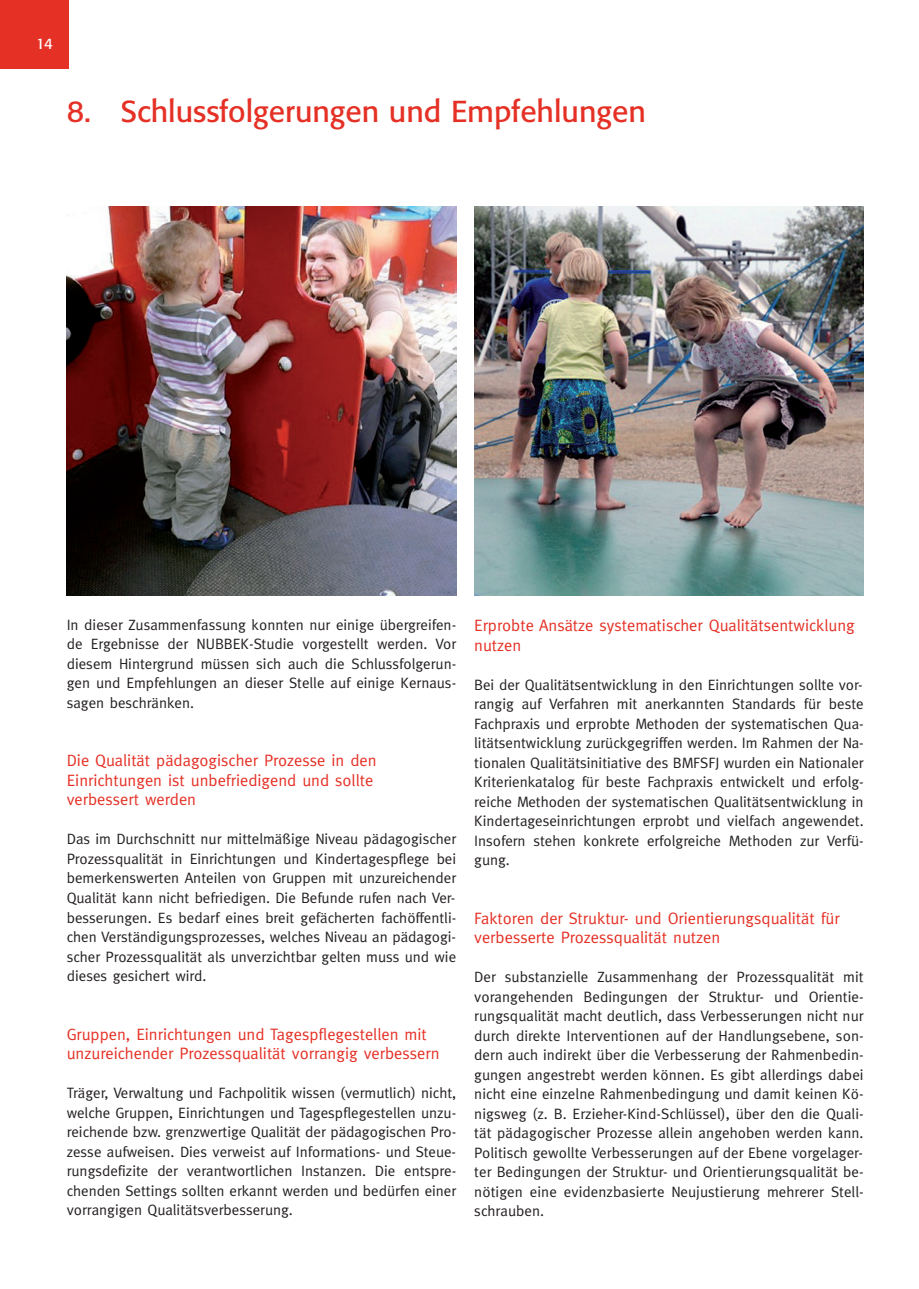
<style>
.page{position:relative;width:919px;height:1289px;background:#fff}
.page>*{position:absolute;margin:0;border:0;box-sizing:border-box;transform-origin:0 0}
.t1{font:30px "Formata";color:#e53025}
.t2{font:16.5px/19.5px "Meta";color:#e53025}
.t3{font:15px/19.5px "Meta";color:#231f20;text-align:justify}
.t4{font:15px "Formata";color:#fff}
</style>
<div class="page">
<div style="left:0;top:0;width:68px;height:68px;background:#e53025"></div>
<img style="left:67px;top:207px;width:389px;height:388px">
<img style="left:474px;top:207px;width:389px;height:388px">
<p class="t4" style="left:36px;top:37px;width:18px">14</p>
<h1 class="t1" style="left:67px;top:98px;width:580px">8. Schlussfolgerungen und Empfehlungen</h1>
<p class="t3" style="left:67px;top:616px;width:391px">In dieser Zusammenfassung konnten nur einige übergreifen&shy;de Ergebnisse der NUBBEK-Studie vorgestellt werden. Vor diesem Hintergrund müssen sich auch die Schlussfolgerun&shy;gen und Empfehlungen an dieser Stelle auf einige Kernaus&shy;sagen beschränken.</p>
<p class="t2" style="left:67px;top:752px;width:311px">Die Qualität pädagogischer Prozesse in den<br>Einrichtungen ist unbefriedigend und sollte verbessert werden</p>
<p class="t3" style="left:67px;top:830px;width:391px">Das im Durchschnitt nur mittelmäßige Niveau pädagogischer Prozessqualität in Einrichtungen und Kindertagespflege bei bemerkenswerten Anteilen von Gruppen mit unzureichender Qualität kann nicht befriedigen. Die Befunde rufen nach Ver&shy;besserungen. Es bedarf eines breit gefächerten fachöffentli&shy;chen Verständigungsprozesses, welches Niveau an pädagogi&shy;scher Prozessqualität als unverzichtbar gelten muss und wie dieses gesichert wird.</p>
<p class="t2" style="left:67px;top:1025px;width:374px">Gruppen, Einrichtungen und Tagespflegestellen mit unzureichender Prozessqualität vorrangig verbessern</p>
<p class="t3" style="left:67px;top:1084px;width:391px">Träger, Verwaltung und Fachpolitik wissen (vermutlich) nicht, welche Gruppen, Einrichtungen und Tagespflegestellen unzu&shy;reichende bzw. grenzwertige Qualität der pädagogischen Pro&shy;zesse aufweisen. Dies verweist auf Informations- und Steue&shy;rungsdefizite der verantwortlichen Instanzen. Die entspre&shy;chenden Settings sollten erkannt werden und bedürfen einer vorrangigen Qualitätsverbesserung.</p>
<p class="t2" style="left:474px;top:616px;width:382px">Erprobte Ansätze systematischer Qualitätsentwicklung nutzen</p>
<p class="t3" style="left:474px;top:675px;width:391px">Bei der Qualitätsentwicklung in den Einrichtungen sollte vor&shy;rangig auf Verfahren mit anerkannten Standards für beste Fachpraxis und erprobte Methoden der systematischen Qua&shy;litätsentwicklung zurückgegriffen werden. Im Rahmen der Na&shy;tionalen Qualitätsinitiative des BMFSFJ wurden ein Nationaler Kriterienkatalog für beste Fachpraxis entwickelt und erfolg&shy;reiche Methoden der systematischen Qualitätsentwicklung in Kindertageseinrichtungen erprobt und vielfach angewendet.<br>Insofern stehen konkrete erfolgreiche Methoden zur Verfü&shy;gung.</p>
<p class="t2" style="left:474px;top:909px;width:367px">Faktoren der Struktur- und Orientierungsqualität für verbesserte Prozessqualität nutzen</p>
<p class="t3" style="left:474px;top:968px;width:391px">Der substanzielle Zusammenhang der Prozessqualität mit vorangehenden Bedingungen der Struktur- und Orientie&shy;rungsqualität macht deutlich, dass Verbesserungen nicht nur durch direkte Interventionen auf der Handlungsebene, son&shy;dern auch indirekt über die Verbesserung der Rahmenbedin&shy;gungen angestrebt werden können. Es gibt allerdings dabei nicht eine einzelne Rahmenbedingung und damit keinen Kö&shy;nigsweg (z. B. Erzieher-Kind-Schlüssel), über den die Quali&shy;tät pädagogischer Prozesse allein angehoben werden kann.<br>Politisch gewollte Verbesserungen auf der Ebene vorgelager&shy;ter Bedingungen der Struktur- und Orientierungsqualität be&shy;nötigen eine evidenzbasierte Neujustierung mehrerer Stell&shy;schrauben.</p>
</div>
